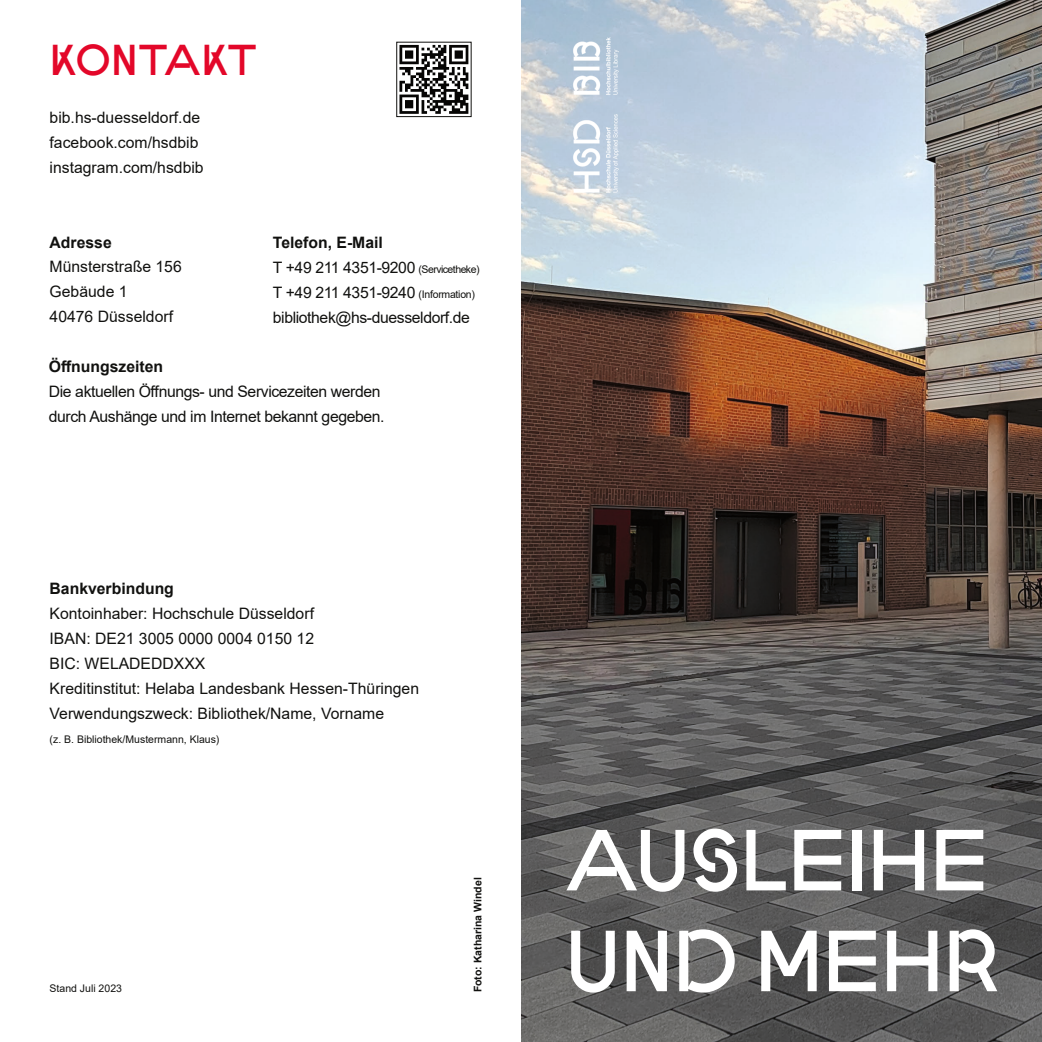
<style>
.page{position:relative;width:1042px;height:1042px;background:#fff}
.page>*{position:absolute;margin:0;border:0;box-sizing:border-box;transform-origin:0 0}
.t1{font:84px "HSD Sans";letter-spacing:-.025em;color:#fff}
.t2{font:42px "HSD Sans";letter-spacing:-.01em;color:#e30729}
.t3{font:15.75px "Arial";color:#11110f}
.t4{font:15.75px "Arial";letter-spacing:-.025em;color:#11110f}
.t5{font:700 15.75px "Arial";color:#11110f}
.t6{font:10.5px "Arial";color:#11110f}
.t7{font:700 10.5px "Arial";color:#11110f}
.s1{font-size:10.5px}
</style>
<div class="page">
<img style="left:521px;top:0;width:521px;height:1042px">
<img style="left:566px;top:0;width:83px;height:201px">
<div style="left:397px;top:42px;width:74px;height:75px;background:linear-gradient(to right,#fafafa,#f9f9f9)"></div>
<svg style="left:399px;top:45px;width:69px;height:69px"></svg>
<div style="left:396px;top:42px;width:75px;height:75px;border:1px solid #11110f"></div>
<p class="t2" style="left:50px;top:38px;width:209px">KONTAKT</p>
<p class="t3" style="left:50px;top:107px;width:152px">bib.hs-duesseldorf.de</p>
<p class="t3" style="left:50px;top:132px;width:150px">facebook.com/hsdbib</p>
<p class="t3" style="left:50px;top:156px;width:156px">instagram.com/hsdbib</p>
<p class="t5" style="left:50px;top:232px;width:64px">Adresse</p>
<p class="t3" style="left:50px;top:256px;width:134px">Münsterstraße 156</p>
<p class="t3" style="left:50px;top:280px;width:79px">Gebäude 1</p>
<p class="t3" style="left:50px;top:306px;width:125px">40476 Düsseldorf</p>
<p class="t5" style="left:273px;top:232px;width:111px">Telefon, E-Mail</p>
<p class="t4" style="left:273px;top:257px;width:208px">T +49 211 4351-9200 <span class="s1">(Servicetheke)</span></p>
<p class="t4" style="left:273px;top:282px;width:204px">T +49 211 4351-9240 <span class="s1">(Information)</span></p>
<p class="t4" style="left:273px;top:306px;width:199px">bibliothek@hs-duesseldorf.de</p>
<p class="t5" style="left:49px;top:356px;width:116px">Öffnungszeiten</p>
<p class="t4" style="left:49px;top:381px;width:333px">Die aktuellen Öffnungs- und Servicezeiten werden</p>
<p class="t4" style="left:49px;top:406px;width:337px">durch Aushänge und im Internet bekannt gegeben.</p>
<p class="t5" style="left:50px;top:578px;width:126px">Bankverbindung</p>
<p class="t3" style="left:50px;top:603px;width:266px">Kontoinhaber: Hochschule Düsseldorf</p>
<p class="t3" style="left:50px;top:628px;width:266px">IBAN: DE21 3005 0000 0004 0150 12</p>
<p class="t3" style="left:50px;top:652px;width:157px">BIC: WELADEDDXXX</p>
<p class="t3" style="left:50px;top:677px;width:371px">Kreditinstitut: Helaba Landesbank Hessen-Thüringen</p>
<p class="t3" style="left:50px;top:702px;width:336px">Verwendungszweck: Bibliothek/Name, Vorname</p>
<p class="t6" style="left:50px;top:732px;width:171px">(z. B. Bibliothek/Mustermann, Klaus)</p>
<p class="t6" style="left:50px;top:981px;width:74px">Stand Juli 2023</p>
<p class="t7" style="left:470px;top:992px;width:116px;rotate:-90deg">Foto: Katharina Windel</p>
<p class="t1" style="left:564px;top:816px;width:426px">AUSLEIHE</p>
<p class="t1" style="left:564px;top:917px;width:437px">UND MEHR</p>
</div>
